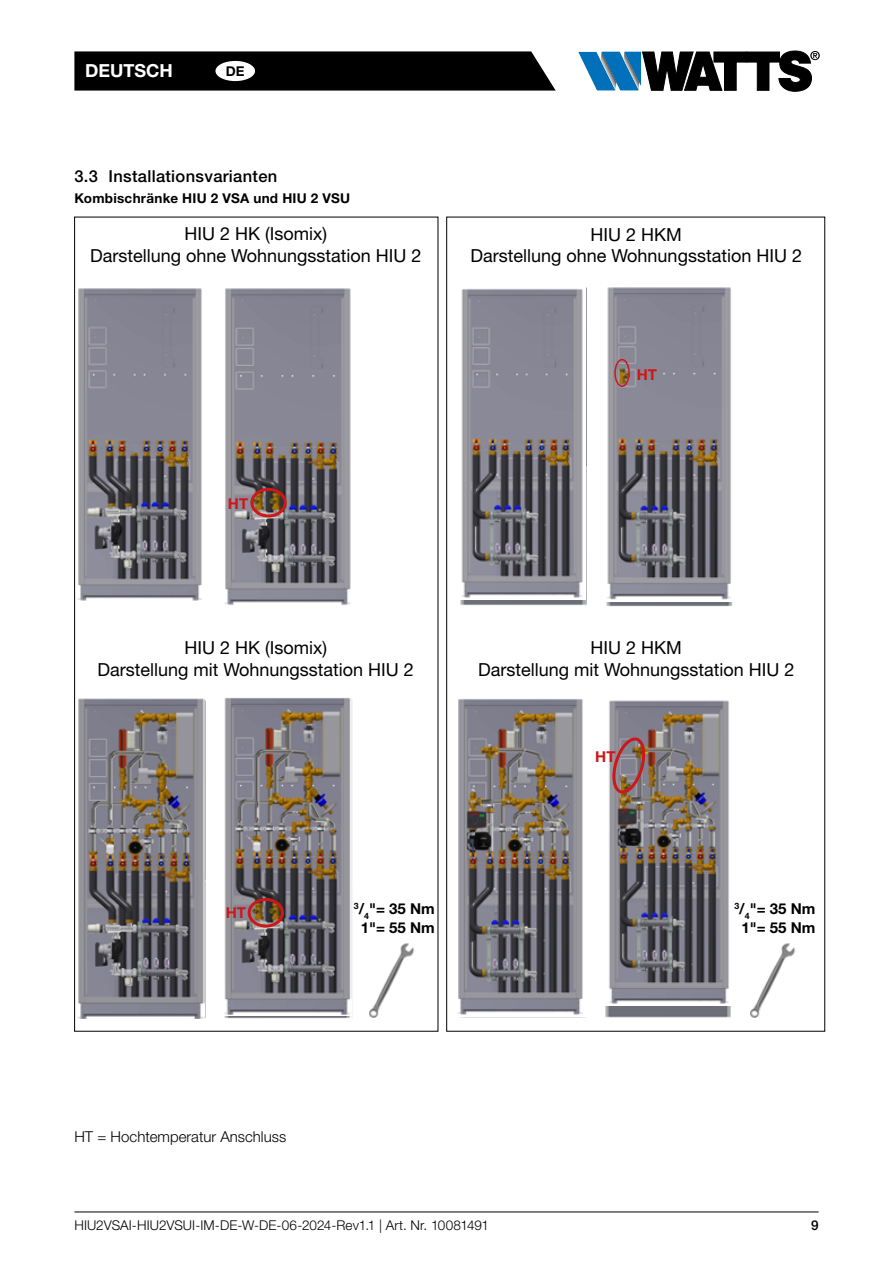
<style>
.page{position:relative;width:893px;height:1263px;background:#fff}
.page>*{position:absolute;margin:0;border:0;box-sizing:border-box;transform-origin:0 0}
.t1{font:18px/21.6px "Helvetica Neue LT Std";color:#000;text-align:center}
.t2{font:700 18px "Helvetica Neue LT Std";color:#fff}
.t3{font:500 16.5px "Helvetica Neue LT Std";letter-spacing:.02em;color:#000}
.t4{font:700 15px/19.4px "Helvetica Neue LT Std";color:#000;text-align:center}
.t5{font:300 15px "Helvetica Neue LT Std";color:#000}
.t6{font:700 15px "Helvetica Neue LT Std";color:#cd1719}
.t7{font:300 13.5px "Helvetica Neue LT Std";letter-spacing:.005em;color:#000}
.t8{font:700 13.5px "Helvetica Neue LT Std";letter-spacing:.015em;color:#000}
.t9{font:500 13.5px "Helvetica Neue LT Std";color:#000}
</style>
<div class="page">
<svg style="left:74px;top:51px;width:482px;height:40px;background:#0c0c0c"></svg>
<svg style="left:578px;top:51px;width:242px;height:40px"></svg>
<hr style="left:74px;top:1211px;width:745px;height:1px;background:#000">
<div style="left:215px;top:61px;width:40px;height:20px;background:#fff;border-radius:50%"></div>
<img style="left:77px;top:288px;width:125px;height:313px">
<img style="left:224px;top:288px;width:127px;height:317px">
<div style="left:250px;top:488px;width:37px;height:29px;border:3px solid #cd1719;border-radius:50%"></div>
<img style="left:369px;top:943px;width:46px;height:75px">
<img style="left:78px;top:698px;width:127px;height:320px">
<img style="left:224px;top:698px;width:127px;height:317px">
<div style="left:248px;top:898px;width:36px;height:29px;border:3px solid #cd1719;border-radius:50%"></div>
<img style="left:460px;top:600px;width:126px;height:6px">
<img style="left:606px;top:602px;width:126px;height:4px">
<img style="left:607px;top:287px;width:124px;height:313px">
<div style="left:614px;top:359px;width:16px;height:28px;border:2px solid #cd1719;border-radius:50%"></div>
<img style="left:461px;top:289px;width:122px;height:309px">
<img style="left:750px;top:943px;width:46px;height:75px">
<img style="left:605px;top:1006px;width:126px;height:12px">
<img style="left:458px;top:699px;width:125px;height:316px">
<img style="left:609px;top:700px;width:120px;height:304px">
<svg style="left:609px;top:733px;width:40px;height:62px;background:#947374"></svg>
<p class="t2" style="left:85px;top:60px;width:89px">DEUTSCH</p>
<p class="t8" style="left:226px;top:63px;width:20px">DE</p>
<p class="t3" style="left:74px;top:166px;width:204px">3.3 Installationsvarianten</p>
<p class="t8" style="left:74px;top:189px;width:277px">Kombischränke HIU 2 VSA und HIU 2 VSU</p>
<p class="t1" style="left:90px;top:223px;width:333px">HIU 2 HK (Isomix)<br>Darstellung ohne Wohnungsstation HIU 2</p>
<p class="t6" style="left:228px;top:494px;width:22px">HT</p>
<p class="t1" style="left:471px;top:223px;width:333px">HIU 2 HKM<br>Darstellung ohne Wohnungsstation HIU 2</p>
<p class="t6" style="left:637px;top:365px;width:22px">HT</p>
<p class="t1" style="left:98px;top:636px;width:318px">HIU 2 HK (Isomix)<br>Darstellung mit Wohnungsstation HIU 2</p>
<p class="t1" style="left:478px;top:636px;width:318px">HIU 2 HKM<br>Darstellung mit Wohnungsstation HIU 2</p>
<p class="t6" style="left:595px;top:747px;width:22px">HT</p>
<p class="t6" style="left:226px;top:903px;width:22px">HT</p>
<p class="t4" style="left:354px;top:898px;width:82px"><sup>3</sup>/<sub>4</sub>"= 35 Nm<br>1"= 55 Nm</p>
<p class="t4" style="left:734px;top:898px;width:82px"><sup>3</sup>/<sub>4</sub>"= 35 Nm<br>1"= 55 Nm</p>
<p class="t5" style="left:74px;top:1127px;width:213px">HT = Hochtemperatur Anschluss</p>
<p class="t7" style="left:74px;top:1216px;width:416px">HIU2VSAI-HIU2VSUI-IM-DE-W-DE-06-2024-Rev1.1 | Art. Nr. 10081491</p>
<p class="t9" style="left:811px;top:1217px;width:9px">9</p>
</div>
